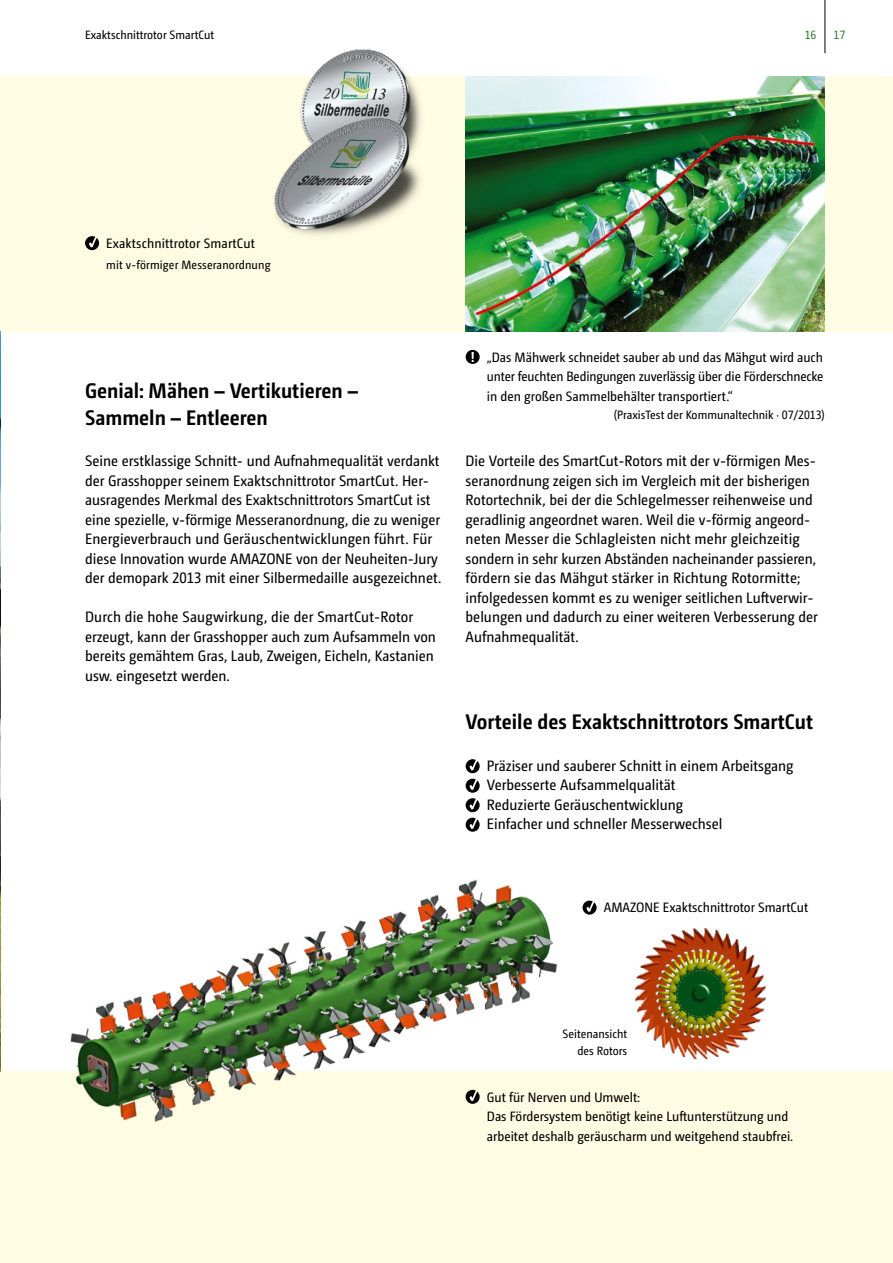
<style>
.page{position:relative;width:893px;height:1263px;background:#fff}
.page>*{position:absolute;margin:0;border:0;box-sizing:border-box;transform-origin:0 0}
.Subhead{font:700 21px/27px "Camingo Dos Pro S Cd";color:#000}
.Body{font:15px/19.5px "Camingo Dos Pro S Cd";color:#000}
.Body_ohne_Abstand{font:15px "Camingo Dos Pro S Cd";color:#000}
.BU_Head{font:13.5px/19.5px "Camingo Dos Pro S Cd";color:#000}
.Zitat___Herkunft_Ausgabe{font:12px "Camingo Dos Pro S Cd";color:#000}
.BU_Head-2{font:12px "Camingo Dos Pro S Cd";letter-spacing:.01em;color:#000}
.Kolumnentitel{font:12px "Camingo Dos Pro S Cd";color:#000}
.BU_Body{font:12px/16.5px "Camingo Dos Pro S Cd";color:#000;text-align:right}
.t1{font:12px "Camingo Dos Pro S Cd";color:#387d33}
</style>
<div class="page">
<div style="left:0;top:77px;width:893px;height:255px;background:#fffce4"></div>
<div style="left:0;top:1071px;width:893px;height:192px;background:#fffce4"></div>
<img style="left:0;top:332px;width:1px;height:739px">
<img style="left:266px;top:49px;width:181px;height:186px">
<img style="left:634px;top:928px;width:133px;height:132px">
<img style="left:466px;top:77px;width:359px;height:255px">
<img style="left:70px;top:803px;width:488px;height:319px">
<hr style="left:825px;top:0;width:1px;height:53px;background:#000">
<svg style="left:85px;top:236px;width:14px;height:14px"></svg>
<svg style="left:583px;top:900px;width:14px;height:15px"></svg>
<svg style="left:466px;top:1090px;width:14px;height:14px"></svg>
<svg style="left:466px;top:759px;width:14px;height:14px"></svg>
<svg style="left:466px;top:779px;width:14px;height:33px"></svg>
<svg style="left:466px;top:818px;width:14px;height:14px"></svg>
<svg style="left:466px;top:350px;width:14px;height:14px"></svg>
<p class="Kolumnentitel" style="left:85px;top:28px;width:131px">Exaktschnittrotor SmartCut</p>
<p class="t1" style="left:805px;top:28px;width:13px">16</p>
<p class="t1" style="left:833px;top:28px;width:13px">17</p>
<p class="BU_Head" style="left:106px;top:233px;width:150px">Exaktschnittrotor SmartCut</p>
<p class="BU_Head-2" style="left:106px;top:257px;width:166px">mit v-förmiger Messeranordnung</p>
<p class="Subhead" style="left:85px;top:377px;width:274px">Genial: Mähen – Vertikutieren –<br>Sammeln – Entleeren</p>
<p class="Body" style="left:85px;top:451px;width:358px">Seine erstklassige Schnitt- und Aufnahmequalität verdankt der Grasshopper seinem Exaktschnittrotor SmartCut. Her&shy;ausragendes Merkmal des Exaktschnittrotors SmartCut ist eine spezielle, v-förmige Messeranordnung, die zu weniger Energieverbrauch und Geräuschentwicklungen führt. Für diese Innovation wurde AMAZONE von der Neuheiten-Jury der demopark 2013 mit einer Silbermedaille ausgezeichnet.</p>
<p class="Body" style="left:85px;top:607px;width:352px">Durch die hohe Saugwirkung, die der SmartCut-Rotor erzeugt, kann der Grasshopper auch zum Aufsammeln von bereits gemähtem Gras, Laub, Zweigen, Eicheln, Kastanien usw. eingesetzt werden.</p>
<p class="BU_Head" style="left:487px;top:347px;width:338px;text-align:justify">„Das Mähwerk schneidet sauber ab und das Mähgut wird auch unter feuchten Bedingungen zuverlässig über die Förderschnecke in den großen Sammelbehälter transportiert.“</p>
<p class="Zitat___Herkunft_Ausgabe" style="left:614px;top:408px;width:212px">(PraxisTest der Kommunaltechnik · 07/2013)</p>
<p class="Body" style="left:466px;top:451px;width:354px">Die Vorteile des SmartCut-Rotors mit der v-förmigen Mes&shy;seranordnung zeigen sich im Vergleich mit der bisherigen Rotortechnik, bei der die Schlegelmesser reihenweise und geradlinig angeordnet waren. Weil die v-förmig angeord&shy;neten Messer die Schlagleisten nicht mehr gleichzeitig sondern in sehr kurzen Abständen nacheinander passieren, fördern sie das Mähgut stärker in Richtung Rotormitte; infolgedessen kommt es zu weniger seitlichen Luftverwir&shy;belungen und dadurch zu einer weiteren Verbesserung der Aufnahmequalität.</p>
<p class="Subhead" style="left:466px;top:708px;width:349px">Vorteile des Exaktschnittrotors SmartCut</p>
<p class="Body_ohne_Abstand" style="left:487px;top:757px;width:308px">Präziser und sauberer Schnitt in einem Arbeitsgang</p>
<p class="Body_ohne_Abstand" style="left:487px;top:776px;width:190px">Verbesserte Aufsammelqualität</p>
<p class="Body_ohne_Abstand" style="left:487px;top:796px;width:198px">Reduzierte Geräuschentwicklung</p>
<p class="Body_ohne_Abstand" style="left:487px;top:815px;width:237px">Einfacher und schneller Messerwechsel</p>
<p class="BU_Head" style="left:604px;top:898px;width:206px">AMAZONE Exaktschnittrotor SmartCut</p>
<p class="BU_Body" style="left:563px;top:1025px;width:66px">Seitenansicht des Rotors</p>
<p class="BU_Head" style="left:487px;top:1087px;width:308px">Gut für Nerven und Umwelt:<br>Das Fördersystem benötigt keine Luftunterstützung und arbeitet deshalb geräuscharm und weitgehend staubfrei.</p>
</div>
